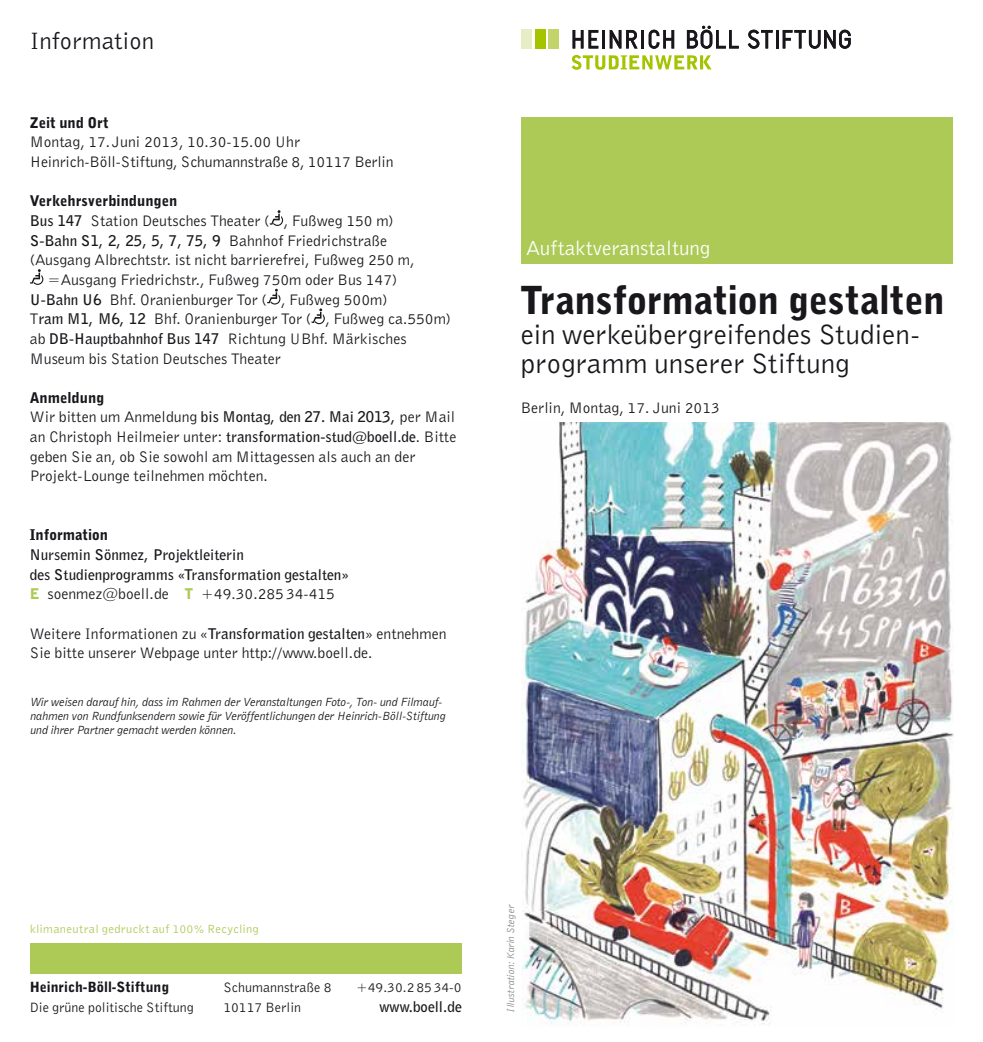
<style>
.page{position:relative;width:983px;height:1042px;background:#fff}
.page>*{position:absolute;margin:0;border:0;box-sizing:border-box;transform-origin:0 0}
.t1{font:900 38.5px "Bell Gothic";letter-spacing:-.005em;color:#1a171c}
.t2{font:28.7px/29.4px "Bell Gothic";color:#1a171c}
.t3{font:24.5px "Bell Gothic";color:#1a171c}
.t4{font:21px "Bell Gothic";color:#fff}
.t5{font:15.75px/19.6px "Bell Gothic";color:#1a171c}
.t6{font:700 14.7px/19.6px "Bell Gothic";letter-spacing:.005em;color:#1a171c}
.t7{font:900 14.7px "Bell Gothic";color:#1a171c}
.t8{font:14px "Bell Gothic";color:#1a171c}
.t9{font:900 14px "Bell Gothic";color:#1a171c}
.t10{font:italic 12.25px/14px "Bell Gothic";letter-spacing:-.01em;color:#1a171c}
.t11{font:12.25px "Bell Gothic";letter-spacing:.025em;color:#adca57}
.t12{font:italic 10.5px "Bell Gothic";color:#87888a}
.s1{font-weight:700;font-size:14.7px}
.s2{font-weight:400;font-size:15.75px}
.s3{font-weight:900;font-size:14.7px;color:#adca57}
</style>
<div class="page">
<div style="left:30px;top:943px;width:431px;height:30px;background:#adca57"></div>
<div style="left:521px;top:118px;width:431px;height:146px;background:#adca57"></div>
<svg style="left:269px;top:210px;width:14px;height:16px"></svg>
<svg style="left:30px;top:269px;width:13px;height:16px"></svg>
<svg style="left:267px;top:289px;width:13px;height:15px"></svg>
<svg style="left:311px;top:308px;width:14px;height:16px"></svg>
<img style="left:521px;top:422px;width:431px;height:603px">
<svg style="left:572px;top:30px;width:65px;height:18px"></svg>
<hr style="left:641px;top:30px;width:3px;height:18px;background:#1a171c">
<svg style="left:648px;top:30px;width:26px;height:19px"></svg>
<svg style="left:686px;top:26px;width:52px;height:23px"></svg>
<svg style="left:747px;top:30px;width:25px;height:19px"></svg>
<hr style="left:775px;top:30px;width:3px;height:18px;background:#1a171c">
<svg style="left:782px;top:30px;width:68px;height:19px"></svg>
<svg style="left:571px;top:55px;width:140px;height:15px"></svg>
<div style="left:548px;top:29px;width:11px;height:20px;background:#c3d56a"></div>
<div style="left:534px;top:29px;width:11px;height:20px;background:#a4c400"></div>
<div style="left:521px;top:29px;width:11px;height:20px;background:#e7eec5"></div>
<h3 class="t3" style="left:30px;top:25px;width:126px">Information</h3>
<p class="t7" style="left:30px;top:113px;width:80px">Zeit und Ort</p>
<p class="t5" style="left:30px;top:132px;width:365px">Montag, 17.Juni 2013, 10.30-15.00 Uhr<br>Heinrich-Böll-Stiftung, Schumannstraße 8, 10117 Berlin</p>
<p class="t7" style="left:30px;top:191px;width:149px">Verkehrsverbindungen</p>
<p class="t5" style="left:30px;top:211px;width:365px"><span class="s1">Bus 147</span> Station Deutsches Theater ( , Fußweg 150 m)</p>
<p class="t6" style="left:30px;top:231px;width:359px">S-Bahn S1, 2, 25, 5, 7, 75, 9 <span class="s2">Bahnhof Friedrichstraße</span></p>
<p class="t5" style="left:30px;top:250px;width:386px">(Ausgang Albrechtstr. ist nicht barrierefrei, Fußweg 250 m,</p>
<p class="t5" style="left:48px;top:269px;width:351px">=Ausgang Friedrichstr., Fußweg 750m oder Bus 147)</p>
<p class="t5" style="left:30px;top:289px;width:359px"><span class="s1">U-Bahn U6</span> Bhf. Oranienburger Tor ( , Fußweg 500m)</p>
<p class="t5" style="left:30px;top:309px;width:423px">T<span class="s1">ram M1, M6, 12</span> Bhf. Oranienburger Tor ( , Fußweg ca.550m)</p>
<p class="t5" style="left:30px;top:328px;width:378px">ab <span class="s1">DB-Hauptbahnhof Bus 147</span> Richtung UBhf. Märkisches</p>
<p class="t5" style="left:30px;top:348px;width:253px">Museum bis Station Deutsches Theater</p>
<p class="t7" style="left:30px;top:388px;width:76px">Anmeldung</p>
<p class="t5" style="left:30px;top:407px;width:428px">Wir bitten um Anmeldung <span class="s1">bis Montag, den 27. Mai 2013,</span> per Mail an Christoph Heilmeier unter: <span class="s1">transformation-stud@boell.de</span>. Bitte geben Sie an, ob Sie sowohl am Mittagessen als auch an der Projekt-Lounge teilnehmen möchten.</p>
<p class="t7" style="left:30px;top:525px;width:80px">Information</p>
<p class="t6" style="left:30px;top:545px;width:320px">Nursemin Sönmez, Projektleiterin<br>des Studienprogramms «Transformation gestalten»</p>
<p class="t5" style="left:30px;top:584px;width:307px"><span class="s3">E</span> soenmez@boell.de <span class="s3">T</span> +49.30.28534-415</p>
<p class="t5" style="left:30px;top:623px;width:418px">Weitere Informationen zu «<span class="s1">Transformation gestalten</span>» entnehmen<br>Sie bitte unserer Webpage unter http://www.boell.de.</p>
<p class="t10" style="left:30px;top:694px;width:417px">Wir weisen darauf hin, dass im Rahmen der Veranstaltungen Foto-, Ton- und Filmauf&shy;nahmen von Rundfunksendern sowie für Veröffentlichungen der Heinrich-Böll-Stiftung und ihrer Partner gemacht werden können.</p>
<h3 class="t4" style="left:526px;top:235px;width:186px">Auftaktveranstaltung</h3>
<h1 class="t1" style="left:520px;top:275px;width:425px">Transformation gestalten</h1>
<h2 class="t2" style="left:520px;top:319px;width:401px">ein werkeübergreifendes Studien&shy;programm unserer Stiftung</h2>
<p class="t5" style="left:520px;top:397px;width:200px">Berlin, Montag, 17. Juni 2013</p>
<p class="t11" style="left:30px;top:921px;width:230px">klimaneutral gedruckt auf 100% Recycling</p>
<p class="t9" style="left:30px;top:978px;width:141px">Heinrich-Böll-Stiftung</p>
<p class="t8" style="left:223px;top:978px;width:110px">Schumannstraße 8</p>
<p class="t8" style="left:356px;top:978px;width:107px">+49.30.28534-0</p>
<p class="t8" style="left:30px;top:998px;width:166px">Die grüne politische Stiftung</p>
<p class="t8" style="left:223px;top:998px;width:79px">10117 Berlin</p>
<p class="t6" style="left:379px;top:997px;width:84px">www.boell.de</p>
<p class="t12" style="left:503px;top:1012px;width:109px;rotate:-90deg">Illustration: Karin Steger</p>
</div>
